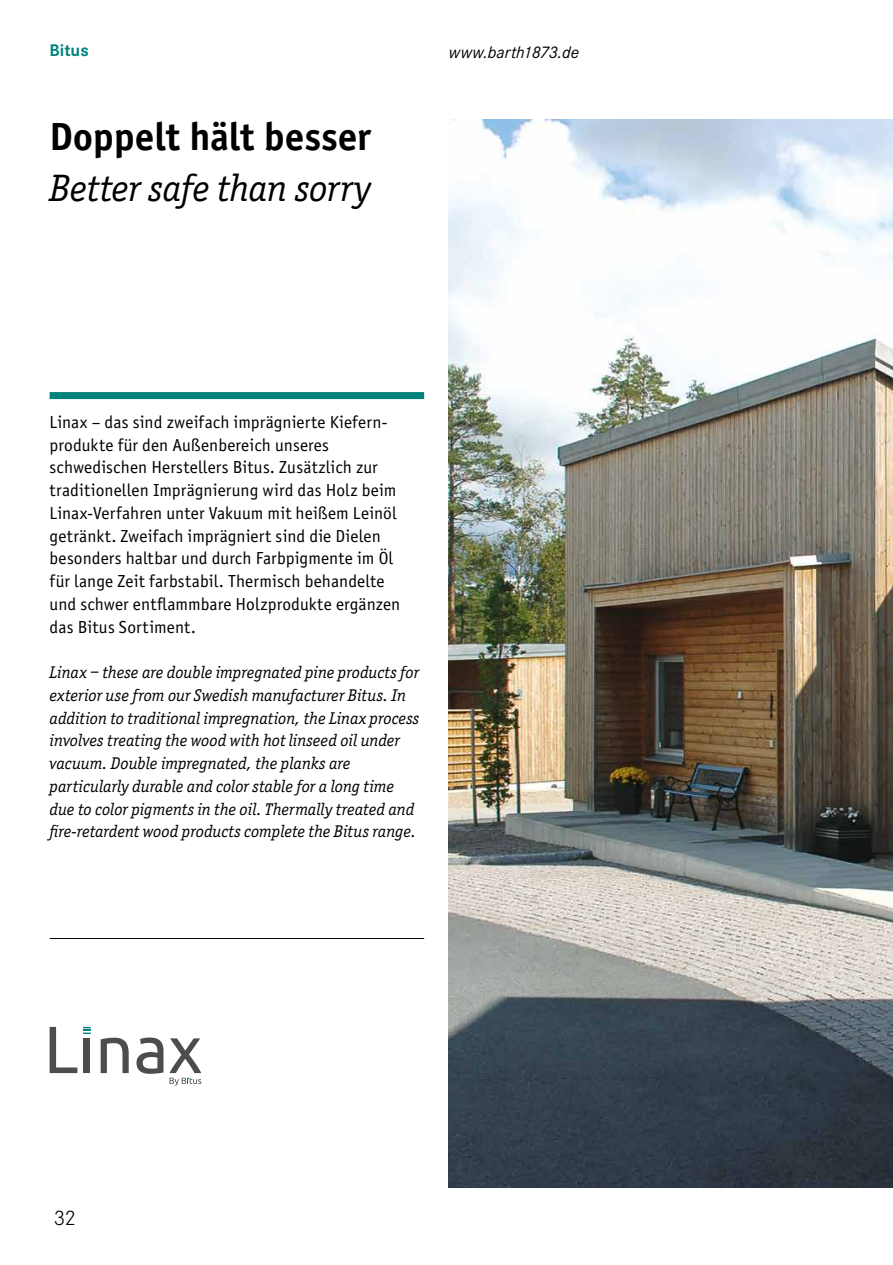
<style>
.page{position:relative;width:893px;height:1265px;background:#fff}
.page>*{position:absolute;margin:0;border:0;box-sizing:border-box;transform-origin:0 0}
.t1{font:italic 39.38px "Officina Serif EF";letter-spacing:-.005em;color:#000}
.t2{font:700 39.38px "Officina Sans LT";letter-spacing:-.005em;color:#000}
.t3{font:300 21.88px "Corporate S";color:#000}
.t4{font:17.5px/22.8px "Officina Sans";letter-spacing:.005em;color:#000}
.t5{font:italic 17.5px/22.8px "Officina Serif EF";color:#000}
.t6{font:italic 17.5px "Corporate S";letter-spacing:.005em;color:#000}
.t7{font:700 17.5px "Corporate S";color:#00837d}
</style>
<div class="page">
<div style="left:50px;top:392px;width:374px;height:7px;background:#00837d"></div>
<hr style="left:50px;top:938px;width:374px;height:1px;background:#000">
<img style="left:449px;top:119px;width:444px;height:1069px">
<svg style="left:83px;top:1027px;width:8px;height:7px"></svg>
<svg style="left:50px;top:1027px;width:27px;height:46px"></svg>
<div style="left:84px;top:1038px;width:6px;height:35px;background:#4e4c4c"></div>
<svg style="left:101px;top:1038px;width:28px;height:35px"></svg>
<svg style="left:136px;top:1038px;width:27px;height:36px"></svg>
<svg style="left:169px;top:1038px;width:32px;height:48px"></svg>
<p class="t7" style="left:50px;top:38px;width:41px">Bitus</p>
<h1 class="t2" style="left:50px;top:112px;width:323px">Doppelt hält besser</h1>
<h1 class="t1" style="left:50px;top:167px;width:323px">Better safe than sorry</h1>
<p class="t6" style="left:449px;top:42px;width:132px">www.barth1873.de</p>
<p class="t4" style="left:50px;top:411px;width:352px">Linax – das sind zweifach imprägnierte Kiefern&shy;produkte für den Außenbereich unseres schwedischen Herstellers Bitus. Zusätzlich zur traditionellen Imprägnierung wird das Holz beim Linax-Verfahren unter Vakuum mit heißem Leinöl getränkt. Zweifach imprägniert sind die Dielen besonders haltbar und durch Farbpigmente im Öl für lange Zeit farbstabil. Thermisch behandelte und schwer entflammbare Holzprodukte ergänzen das Bitus Sortiment.</p>
<p class="t5" style="left:50px;top:661px;width:371px">Linax – these are double impregnated pine products for exterior use from our Swedish manufacturer Bitus. In addition to traditional impregnation, the Linax process involves treating the wood with hot linseed oil under vacuum. Double impregnated, the planks are particularly durable and color stable for a long time due to color pigments in the oil. Thermally treated and fire-retardent wood products complete the Bitus range.</p>
<p class="t3" style="left:54px;top:1204px;width:24px">32</p>
</div>
